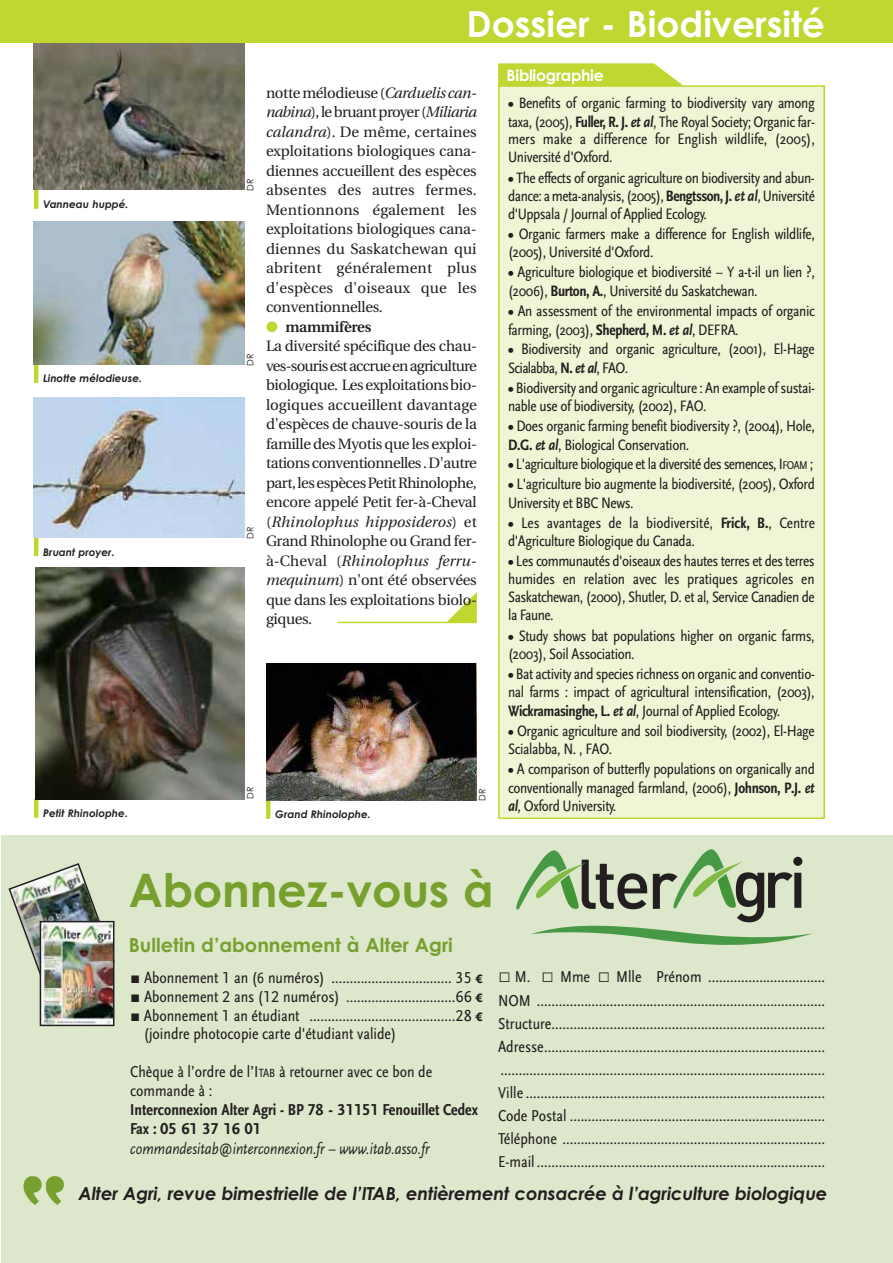
<style>
.page{position:relative;width:893px;height:1263px;background:#fff}
.page>*{position:absolute;margin:0;border:0;box-sizing:border-box;transform-origin:0 0}
.t1{font:700 46.2px "Century Gothic";letter-spacing:-.005em;color:#77a02e}
.t2{font:700 36px "Century Gothic";color:#fff}
.t3{font:700 19.35px "Century Gothic";color:#77a02e}
.t4{font:italic 700 18px "Century Gothic";letter-spacing:-.01em;color:#231f20}
.t5{font:16.5px/23px "Scala Sans Regular Con";color:#231f20}
.t6{font:700 condensed 16.5px "Scala Sans";color:#231f20}
.t7{font:italic 16.5px "Scala Sans";color:#231f20;scale:.85 1}
.t8{font:700 16.5px "Scala Sans LF";color:#231f20}
.t9{font:15.75px/18.1px "Scala Sans Regular Con";letter-spacing:-.025em;color:#231f20}
.t10{font:15.75px/18.1px "Scala Sans Regular Con";letter-spacing:-.005em;color:#231f20}
.t11{font:700 15.75px "Century Gothic";letter-spacing:-.015em;color:#fff}
.t12{font:15px/19.5px "Utopia";letter-spacing:-.02em;color:#231f20;text-align:justify}
.t13{font:italic 700 10.5px "Century Gothic";color:#231f20}
.t14{font:9px "Century Gothic";color:#231f20}
.s1{font-style:italic}
.s2{color:#bfd730}
.s3{font-weight:600}
.s4{font-family:"Scala Sans";font-weight:700;font-stretch:condensed}
.s5{font-family:"Scala Sans";font-weight:700;font-style:italic}
.s6{font-size:11.85px}
.s7{font-family:"DIN Medium Alternate";font-weight:400;font-size:69.15px;color:#231f20}
.s8{font-family:"Scala Sans Expert";font-size:21px}
.s9{font-family:"Scala Sans Expert"}
.s10{font-family:"Scala Sans LF"}
.s11{font-size:12.3px}
.s12{font-family:"Scala Sans LF";font-stretch:normal}
.s13{font-family:"Scala Sans";font-stretch:condensed}
</style>
<div class="page">
<svg style="left:498px;top:63px;width:185px;height:22px;background:#c5da43"></svg>
<hr style="left:34px;top:156px;width:4px;height:53px;background:#bfd730">
<img style="left:34px;top:43px;width:211px;height:147px">
<div style="left:0;top:0;width:893px;height:43px;background:#bfd730"></div>
<hr style="left:34px;top:330px;width:4px;height:53px;background:#bfd730">
<img style="left:34px;top:221px;width:211px;height:143px">
<hr style="left:34px;top:503px;width:4px;height:53px;background:#bfd730">
<img style="left:34px;top:397px;width:211px;height:140px">
<svg style="left:34px;top:765px;width:4px;height:53px"></svg>
<img style="left:35px;top:568px;width:210px;height:231px">
<hr style="left:266px;top:766px;width:4px;height:53px;background:#bfd730">
<img style="left:266px;top:663px;width:211px;height:137px">
<svg style="left:446px;top:592px;width:31px;height:30px"></svg>
<hr style="left:337px;top:622px;width:140px;height:1px;background:#bfd730">
<div style="left:499px;top:86px;width:325px;height:732px;background:#f0f5d5"></div>
<div style="left:498px;top:85px;width:327px;height:734px;border:2px solid #bfd730"></div>
<div style="left:1px;top:835px;width:892px;height:428px;background:#dde7cb"></div>
<img style="left:23px;top:1176px;width:41px;height:29px">
<svg style="left:516px;top:850px;width:70px;height:60px"></svg>
<svg style="left:673px;top:849px;width:70px;height:60px"></svg>
<svg style="left:531px;top:925px;width:282px;height:20px"></svg>
<img style="left:8px;top:863px;width:107px;height:126px">
<img style="left:43px;top:924px;width:68px;height:99px">
<div style="left:40px;top:921px;width:74px;height:105px;border:2px solid #231f20"></div>
<h2 class="t2" style="left:466px;top:11px;width:360px">Dossier - Biodiversité</h2>
<p class="t13" style="left:43px;top:200px;width:87px">Vanneau huppé.</p>
<p class="t13" style="left:43px;top:375px;width:100px">Linotte mélodieuse.</p>
<p class="t13" style="left:43px;top:548px;width:73px">Bruant proyer.</p>
<p class="t14" style="left:247px;top:191px;width:14px;rotate:-90deg">DR</p>
<p class="t14" style="left:247px;top:366px;width:14px;rotate:-90deg">DR</p>
<p class="t14" style="left:247px;top:539px;width:14px;rotate:-90deg">DR</p>
<p class="t12" style="left:266px;top:84px;width:212px">notte mélodieuse (<span class="s1">Carduelis can&shy;nabina</span>), le bruant proyer (<span class="s1">Miliaria calandra</span>). De même, certaines exploitations biologiques cana&shy;diennes accueillent des espèces absentes des autres fermes.<br>Mentionnons également les exploitations biologiques cana&shy;diennes du Saskatchewan qui abritent généralement plus d'espèces d'oiseaux que les conventionnelles.</p>
<p class="t12" style="left:266px;top:318px;width:212px;text-align:left"><span class="s2">●</span> <span class="s3">mammifères<br></span>La diversité spécifique des chau&shy;ves-souris est accrue en agriculture biologique. Les exploitations bio&shy;logiques accueillent davantage d'espèces de chauve-souris de la famille des Myotis que les exploi&shy;tations conventionnelles . D'autre part, les espèces Petit Rhinolophe, encore appelé Petit fer-à-Cheval (<span class="s1">Rhinolophus hipposideros</span>) et<br>Grand Rhinolophe ou Grand fer&shy;à-Cheval (<span class="s1">Rhinolophus ferru&shy;mequinum</span>) n'ont été observées que dans les exploitations biolo&shy;giques.</p>
<p class="t14" style="left:247px;top:799px;width:14px;rotate:-90deg">DR</p>
<p class="t14" style="left:479px;top:801px;width:14px;rotate:-90deg">DR</p>
<p class="t13" style="left:43px;top:809px;width:86px">Petit Rhinolophe.</p>
<p class="t13" style="left:275px;top:811px;width:97px">Grand Rhinolophe.</p>
<p class="t11" style="left:507px;top:70px;width:99px">Bibliographie</p>
<p class="t9" style="left:508px;top:95px;width:308px;text-align:justify"><span class="s4">•</span> Benefits of organic farming to biodiversity vary among taxa, (2005), <span class="s4">Fuller, R. J.</span> <span class="s5">et al</span>, The Royal Society; Organic far&shy;mers make a difference for English wildlife, (2005), Université d'Oxford.</p>
<p class="t9" style="left:508px;top:170px;width:308px;text-align:justify"><span class="s4">•</span> The effects of organic agriculture on biodiversity and abun&shy;dance: a meta-analysis, (2005), <span class="s4">Bengtsson, J.</span> <span class="s5">et al</span>, Université d'Uppsala / Journal of Applied Ecology.</p>
<p class="t9" style="left:508px;top:226px;width:308px"><span class="s4">•</span> Organic farmers make a difference for English wildlife, (2005), Université d'Oxford.</p>
<p class="t9" style="left:508px;top:265px;width:308px"><span class="s4">•</span> Agriculture biologique et biodiversité – Y a-t-il un lien ?, (2006), <span class="s4">Burton, A.</span>, Université du Saskatchewan.</p>
<p class="t9" style="left:508px;top:303px;width:308px;line-height:18.8px"><span class="s4">•</span> An assessment of the environmental impacts of organic farming, (2003), <span class="s4">Shepherd, M.</span> <span class="s5">et al</span>, DEFRA.</p>
<p class="t9" style="left:508px;top:341px;width:308px;line-height:18.8px"><span class="s4">•</span> Biodiversity and organic agriculture, (2001), El-Hage<br>Scialabba, <span class="s4">N.</span> <span class="s5">et al</span>, FAO.</p>
<p class="t9" style="left:508px;top:380px;width:308px"><span class="s4">•</span> Biodiversity and organic agriculture : An example of sustai&shy;nable use of biodiversity, (2002), FAO.</p>
<p class="t9" style="left:508px;top:418px;width:308px;line-height:18.8px"><span class="s4">•</span> Does organic farming benefit biodiversity ?, (2004), Hole,<br><span class="s4">D.G.</span> <span class="s5">et al</span>, Biological Conservation.</p>
<p class="t9" style="left:508px;top:456px;width:307px"><span class="s4">•</span> L'agriculture biologique et la diversité des semences, I<span class="s6">FOAM</span> ;</p>
<p class="t9" style="left:508px;top:477px;width:308px"><span class="s4">•</span> L'agriculture bio augmente la biodiversité, (2005), Oxford<br>University et BBC News.</p>
<p class="t10" style="left:508px;top:515px;width:308px"><span class="s4">•</span> Les avantages de la biodiversité, <span class="s4">Frick, B.</span>, Centre d'Agriculture Biologique du Canada.</p>
<p class="t9" style="left:508px;top:553px;width:308px;text-align:justify"><span class="s4">•</span> Les communautés d'oiseaux des hautes terres et des terres humides en relation avec les pratiques agricoles en Saskatchewan, (2000), Shutler, D. et al, Service Canadien de la Faune.</p>
<p class="t9" style="left:508px;top:628px;width:308px"><span class="s4">•</span> Study shows bat populations higher on organic farms, (2003), Soil Association.</p>
<p class="t9" style="left:508px;top:666px;width:308px;text-align:justify"><span class="s4">•</span> Bat activity and species richness on organic and conventio&shy;nal farms : impact of agricultural intensification, (2003), <span class="s4">Wickramasinghe, L.</span> <span class="s5">et al</span>, Journal of Applied Ecology.</p>
<p class="t9" style="left:508px;top:723px;width:308px"><span class="s4">•</span> Organic agriculture and soil biodiversity, (2002), El-Hage<br>Scialabba, N. , FAO.</p>
<p class="t9" style="left:508px;top:761px;width:308px;text-align:justify"><span class="s4">•</span> A comparison of butterfly populations on organically and conventionally managed farmland, (2006), <span class="s4">Johnson, P.J.</span> <span class="s5">et al</span>, Oxford University.</p>
<h1 class="t1" style="left:129px;top:874px;width:680px">Abonnez-vous à <span class="s7">lter gri</span></h1>
<p class="t3" style="left:129px;top:938px;width:326px">Bulletin d’abonnement à Alter Agri</p>
<p class="t5" style="left:498px;top:967px;width:328px;text-align:justify"><span class="s8">q</span> M. <span class="s8">q</span> Mme <span class="s8">q</span> Mlle Prénom ................................<br>NOM ...............................................................................<br>Structure...........................................................................<br>Adresse............................................................................. .........................................................................................<br>Ville ..................................................................................<br>Code Postal ......................................................................<br>Téléphone ........................................................................<br>E-mail ...............................................................................</p>
<p class="t4" style="left:79px;top:1187px;width:750px">Alter Agri, revue bimestrielle de l’ITAB, entièrement consacrée à l’agriculture biologique</p>
<p class="t5" style="left:130px;top:968px;width:355px"><span class="s9">r</span> Abonnement <span class="s10">1</span> an (6 numéros) ................................. <span class="s10">35</span> ¤</p>
<p class="t5" style="left:130px;top:987px;width:355px"><span class="s9">r</span> Abonnement <span class="s10">2</span> ans (<span class="s10">12</span> numéros) ..............................<span class="s10">66</span> ¤</p>
<p class="t5" style="left:130px;top:1005px;width:355px"><span class="s9">r</span> Abonnement <span class="s10">1</span> an étudiant ........................................<span class="s10">28</span> ¤</p>
<p class="t5" style="left:144px;top:1024px;width:254px">(joindre photocopie carte d'étudiant valide)</p>
<p class="t5" style="left:130px;top:1064px;width:304px;line-height:19px">Chèque à l’ordre de l’I<span class="s11">TAB</span> à retourner avec ce bon de commande à :</p>
<p class="t6" style="left:130px;top:1103px;width:349px">Interconnexion Alter Agri - BP <span class="s12">78 - 31151</span> Fenouillet Cedex</p>
<p class="t8" style="left:130px;top:1123px;width:132px"><span class="s13">Fax :</span> 05 61 37 16 01</p>
<p class="t7" style="left:130px;top:1141px;width:354px">commandesitab@interconnexion.fr – www.itab.asso.fr</p>
</div>
